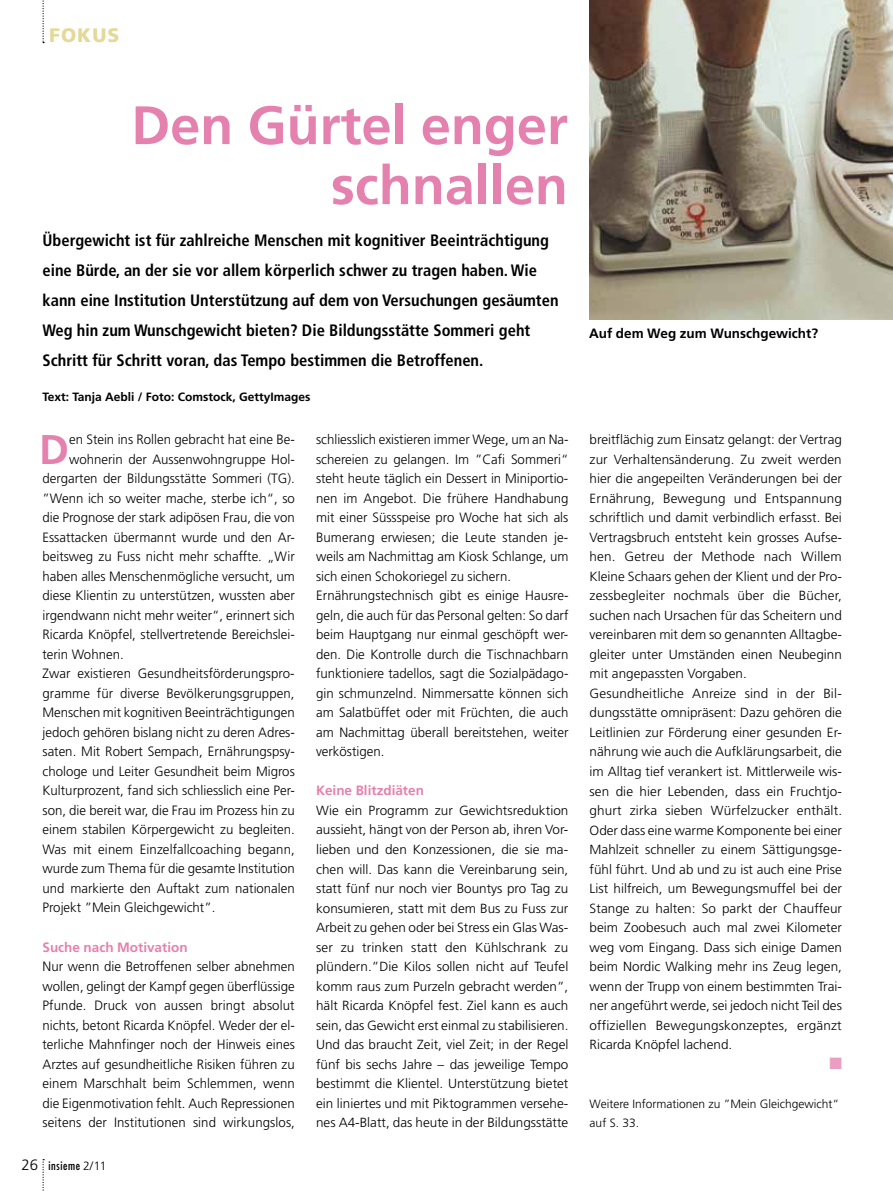
<style>
.page{position:relative;width:893px;height:1191px;background:#fff}
.page>*{position:absolute;margin:0;border:0;box-sizing:border-box;transform-origin:0 0}
.t1{font:700 54px/60px "Frutiger";color:#e581ae;text-align:right}
.t2{font:700 41.4px "Frutiger";color:#e581ae}
.t3{font:900 19.5px "Frutiger";color:#e4d998}
.t4{font:700 condensed 16.5px/30px "Frutiger";color:#000}
.t5{font:16.5px "Zapf Dingbats ITC";color:#ea9ec1}
.t6{font:300 13.5px/19.5px "Frutiger";color:#000;text-align:justify}
.t7{font:700 13.5px "Frutiger";color:#e581ae}
.t8{font:700 13.5px "Frutiger";color:#000}
.t9{font:300 13.2px/19.5px "Frutiger";color:#000;text-align:justify}
.t10{font:300 12px/19.5px "Frutiger";color:#000}
.t11{font:700 12px "Frutiger";color:#000}
.t12{font:condensed 12px "Futura";letter-spacing:.05em;color:#000}
.s1{font-family:"Frutiger";font-weight:300;font-stretch:normal;font-size:15px}
.s2{font-family:"Frutiger";font-weight:300;font-stretch:normal}
</style>
<div class="page">
<img style="left:589px;top:0;width:304px;height:319px">
<svg style="left:43px;top:1159px;width:1px;height:32px"></svg>
<svg style="left:43px;top:0;width:1px;height:43px"></svg>
<h3 class="t3" style="left:49px;top:24px;width:69px">FOKUS</h3>
<h1 class="t1" style="left:131px;top:95px;width:438px">Den Gürtel enger schnallen</h1>
<p class="t4" style="left:43px;top:226px;width:518px">Übergewicht ist für zahlreiche Menschen mit kognitiver Beeinträchtigung eine Bürde, an der sie vor allem körperlich schwer zu tragen haben. Wie kann eine Institution Unterstützung auf dem von Versuchungen gesäumten Weg hin zum Wunschgewicht bieten? Die Bildungsstätte Sommeri geht Schritt für Schritt voran, das Tempo bestimmen die Betroffenen.</p>
<p class="t11" style="left:43px;top:389px;width:270px">Text: Tanja Aebli / Foto: Comstock, GettyImages</p>
<h2 class="t2" style="left:39px;top:425px;width:31px">D</h2>
<p class="t6" style="left:69px;top:430px;width:227px">en Stein ins Rollen gebracht hat eine Be-</p>
<p class="t6" style="left:69px;top:449px;width:227px">wohnerin der Aussenwohngruppe Hol-</p>
<p class="t6" style="left:43px;top:469px;width:254px">dergarten der Bildungsstätte Sommeri (TG).</p>
<p class="t6" style="left:43px;top:488px;width:254px">”Wenn ich so weiter mache, sterbe ich“, so</p>
<p class="t6" style="left:43px;top:508px;width:254px">die Prognose der stark adipösen Frau, die von</p>
<p class="t6" style="left:43px;top:527px;width:254px">Essattacken übermannt wurde und den Ar-</p>
<p class="t6" style="left:43px;top:547px;width:254px">beitsweg zu Fuss nicht mehr schaffte. „Wir</p>
<p class="t6" style="left:43px;top:566px;width:254px">haben alles Menschenmögliche versucht, um</p>
<p class="t6" style="left:43px;top:586px;width:254px">diese Klientin zu unterstützen, wussten aber</p>
<p class="t6" style="left:43px;top:605px;width:254px">irgendwann nicht mehr weiter“, erinnert sich</p>
<p class="t6" style="left:43px;top:625px;width:254px">Ricarda Knöpfel, stellvertretende Bereichslei-</p>
<p class="t6" style="left:43px;top:644px;width:83px">terin Wohnen.</p>
<p class="t6" style="left:43px;top:664px;width:254px">Zwar existieren Gesundheitsförderungspro-</p>
<p class="t6" style="left:43px;top:683px;width:254px">gramme für diverse Bevölkerungsgruppen,</p>
<p class="t6" style="left:43px;top:703px;width:254px">Menschen mit kognitiven Beeinträchtigungen</p>
<p class="t6" style="left:43px;top:722px;width:254px">jedoch gehören bislang nicht zu deren Adres-</p>
<p class="t6" style="left:43px;top:742px;width:254px">saten. Mit Robert Sempach, Ernährungspsy-</p>
<p class="t6" style="left:43px;top:761px;width:254px">chologe und Leiter Gesundheit beim Migros</p>
<p class="t6" style="left:43px;top:781px;width:254px">Kulturprozent, fand sich schliesslich eine Per-</p>
<p class="t6" style="left:43px;top:800px;width:254px">son, die bereit war, die Frau im Prozess hin zu</p>
<p class="t6" style="left:43px;top:820px;width:254px">einem stabilen Körpergewicht zu begleiten.</p>
<p class="t6" style="left:43px;top:839px;width:254px">Was mit einem Einzelfallcoaching begann,</p>
<p class="t6" style="left:43px;top:859px;width:254px">wurde zum Thema für die gesamte Institution</p>
<p class="t6" style="left:43px;top:878px;width:254px">und markierte den Auftakt zum nationalen</p>
<p class="t6" style="left:43px;top:898px;width:174px">Projekt ”Mein Gleichgewicht”.</p>
<p class="t7" style="left:43px;top:939px;width:147px">Suche nach Motivation</p>
<p class="t6" style="left:43px;top:956px;width:254px">Nur wenn die Betroffenen selber abnehmen wollen, gelingt der Kampf gegen überflüssige Pfunde. Druck von aussen bringt absolut nichts, betont Ricarda Knöpfel. Weder der el&shy;terliche Mahnfinger noch der Hinweis eines Arztes auf gesundheitliche Risiken führen zu einem Marschhalt beim Schlemmen, wenn die Eigenmotivation fehlt. Auch Repressionen seitens der Institutionen sind wirkungslos,</p>
<p class="t12" style="left:22px;top:1157px;width:87px"><span class="s1">26</span> insieme <span class="s2">2/11</span></p>
<p class="t6" style="left:316px;top:430px;width:254px;text-align:left">schliesslich existieren immer Wege, um an Na&shy;schereien zu gelangen. Im ”Cafi Sommeri“ steht heute täglich ein Dessert in Miniportio&shy;nen im Angebot. Die frühere Handhabung mit einer Süssspeise pro Woche hat sich als Bumerang erwiesen; die Leute standen je&shy;weils am Nachmittag am Kiosk Schlange, um sich einen Schokoriegel zu sichern.<br>Ernährungstechnisch gibt es einige Hausre&shy;geln, die auch für das Personal gelten: So darf beim Hauptgang nur einmal geschöpft wer&shy;den. Die Kontrolle durch die Tischnachbarn funktioniere tadellos, sagt die Sozialpädago&shy;gin schmunzelnd. Nimmersatte können sich am Salatbüffet oder mit Früchten, die auch am Nachmittag überall bereitstehen, weiter verköstigen.</p>
<p class="t7" style="left:316px;top:783px;width:109px">Keine Blitzdiäten</p>
<p class="t9" style="left:316px;top:800px;width:254px">Wie ein Programm zur Gewichtsreduktion aussieht, hängt von der Person ab, ihren Vor&shy;lieben und den Konzessionen, die sie ma&shy;chen will. Das kann die Vereinbarung sein, statt fünf nur noch vier Bountys pro Tag zu konsumieren, statt mit dem Bus zu Fuss zur Arbeit zu gehen oder bei Stress ein Glas Was&shy;ser zu trinken statt den Kühlschrank zu plündern.”Die Kilos sollen nicht auf Teufel komm raus zum Purzeln gebracht werden”, hält Ricarda Knöpfel fest. Ziel kann es auch sein, das Gewicht erst einmal zu stabilisieren.<br>Und das braucht Zeit, viel Zeit; in der Regel fünf bis sechs Jahre – das jeweilige Tempo bestimmt die Klientel. Unterstützung bietet ein liniertes und mit Piktogrammen versehe&shy;nes A4-Blatt, das heute in der Bildungsstätte</p>
<p class="t8" style="left:589px;top:325px;width:231px">Auf dem Weg zum Wunschgewicht?</p>
<p class="t9" style="left:590px;top:430px;width:254px;text-align:left">breitflächig zum Einsatz gelangt: der Vertrag zur Verhaltensänderung. Zu zweit werden hier die angepeilten Veränderungen bei der Ernährung, Bewegung und Entspannung schriftlich und damit verbindlich erfasst. Bei Vertragsbruch entsteht kein grosses Aufse&shy;hen. Getreu der Methode nach Willem Kleine Schaars gehen der Klient und der Pro&shy;zessbegleiter nochmals über die Bücher, suchen nach Ursachen für das Scheitern und vereinbaren mit dem so genannten Alltagbe&shy;gleiter unter Umständen einen Neubeginn mit angepassten Vorgaben.<br>Gesundheitliche Anreize sind in der Bil&shy;dungsstätte omnipräsent: Dazu gehören die Leitlinien zur Förderung einer gesunden Er&shy;nährung wie auch die Aufklärungsarbeit, die im Alltag tief verankert ist. Mittlerweile wis&shy;sen die hier Lebenden, dass ein Fruchtjo&shy;ghurt zirka sieben Würfelzucker enthält.<br>Oder dass eine warme Komponente bei einer Mahlzeit schneller zu einem Sättigungsge&shy;fühl führt. Und ab und zu ist auch eine Prise List hilfreich, um Bewegungsmuffel bei der Stange zu halten: So parkt der Chauffeur beim Zoobesuch auch mal zwei Kilometer weg vom Eingang. Dass sich einige Damen beim Nordic Walking mehr ins Zeug legen, wenn der Trupp von einem bestimmten Trai&shy;ner angeführt werde, sei jedoch nicht Teil des offiziellen Bewegungskonzeptes, ergänzt Ricarda Knöpfel lachend.</p>
<p class="t5" style="left:829px;top:1055px;width:14px">■</p>
<p class="t10" style="left:590px;top:1093px;width:251px">Weitere Informationen zu ”Mein Gleichgewicht“ auf S. 33.</p>
</div>
